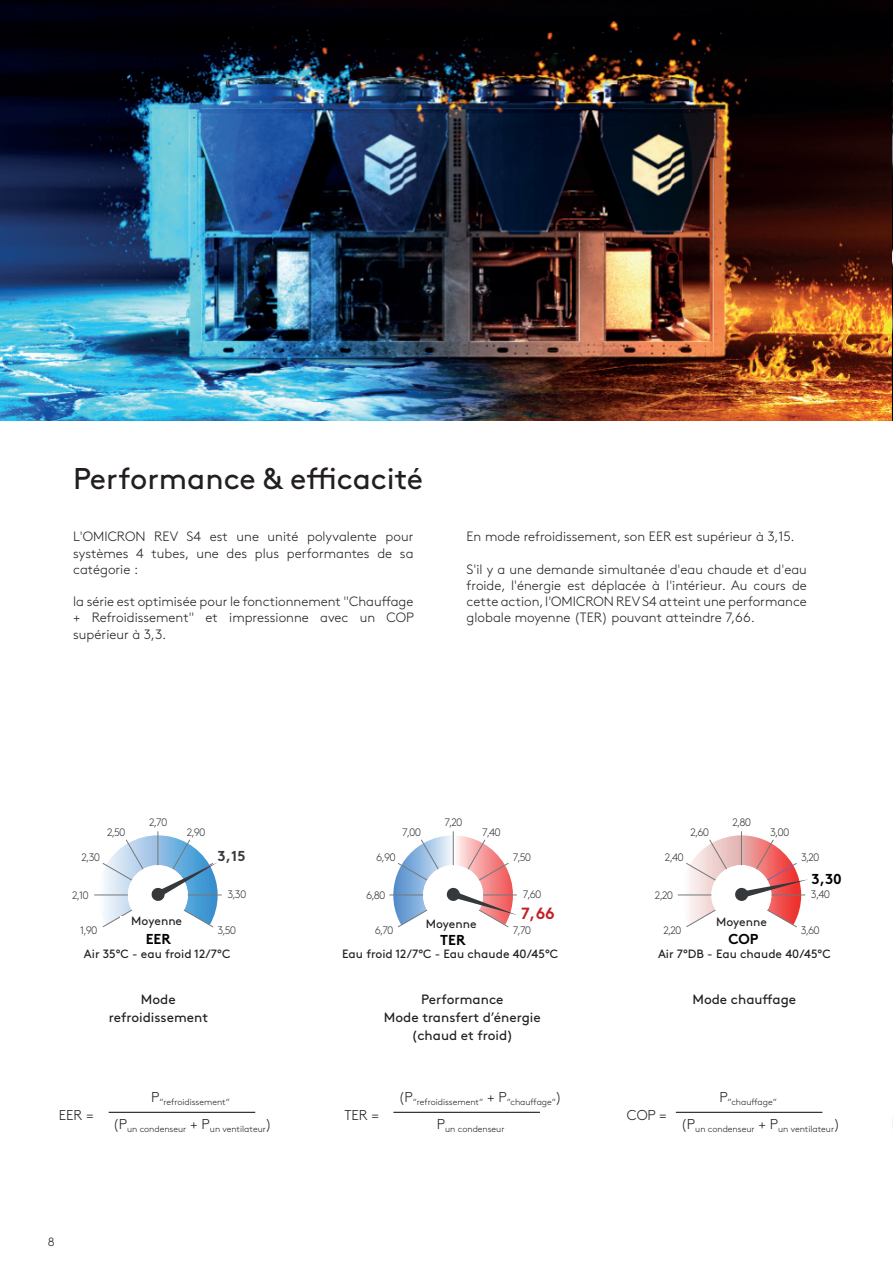
<style>
.page{position:relative;width:893px;height:1263px;background:#fff}
.page>*{position:absolute;margin:0;border:0;box-sizing:border-box;transform-origin:0 0}
.t1{font:30px "Brown";color:#231f20}
.t2{font:700 16.2px "Swegon Brown";color:#c22025}
.t3{font:700 14.4px "Swegon Brown";color:#000001}
.t4{font:700 14.4px "Swegon Brown";color:#36393c}
.t5{font:300 14.25px "Swegon Brown";color:#231f20}
.t6{font:300 13.5px/16.2px "Swegon Brown";color:#231f20;text-align:justify}
.t7{font:13.5px/18px "Swegon Brown";color:#231f20;text-align:center}
.t8{font:12px "Swegon Brown";color:#231f20}
.t9{font:300 12px "Swegon Brown";color:#231f20}
.t10{font:300 10.8px "Swegon Brown";color:#36393c}
.t11{font:700 10.8px "Swegon Brown";color:#000001}
.t12{font:300 9px "Swegon Brown";color:#231f20}
</style>
<div class="page">
<img style="left:1px;top:0;width:892px;height:421px">
<hr style="left:109px;top:1112px;width:146px;height:1px;background:#231f20">
<hr style="left:393px;top:1112px;width:147px;height:1px;background:#231f20">
<hr style="left:676px;top:1112px;width:146px;height:1px;background:#231f20">
<hr style="left:95px;top:895px;width:126px;height:1px;background:#74787a">
<hr style="left:158px;top:832px;width:1px;height:63px;background:#74787a">
<svg style="left:94px;top:835px;width:126px;height:93px"></svg>
<hr style="left:453px;top:832px;width:1px;height:63px;background:#74787a">
<svg style="left:389px;top:835px;width:128px;height:93px"></svg>
<hr style="left:741px;top:832px;width:1px;height:63px;background:#74787a">
<svg style="left:677px;top:835px;width:131px;height:93px"></svg>
<div style="left:120px;top:916px;width:73px;height:13px;background:#fff"></div>
<div style="left:415px;top:919px;width:73px;height:13px;background:#fff"></div>
<div style="left:705px;top:917px;width:73px;height:13px;background:#fff"></div>
<h1 class="t1" style="left:73px;top:455px;width:351px">Performance &amp; efficacité</h1>
<p class="t6" style="left:73px;top:528px;width:342px">L'OMICRON REV S4 est une unité polyvalente pour systèmes 4 tubes, une des plus performantes de sa catégorie :</p>
<p class="t6" style="left:73px;top:592px;width:342px">la série est optimisée pour le fonctionnement "Chauffage + Refroidissement" et impressionne avec un COP supérieur à 3,3.</p>
<p class="t6" style="left:467px;top:528px;width:330px">En mode refroidissement, son EER est supérieur à 3,15.</p>
<p class="t6" style="left:467px;top:560px;width:342px">S'il y a une demande simultanée d'eau chaude et d'eau froide, l'énergie est déplacée à l'intérieur. Au cours de cette action, l'OMICRON REV S4 atteint une performance globale moyenne (TER) pouvant atteindre 7,66.</p>
<p class="t10" style="left:107px;top:824px;width:20px">2,50</p>
<p class="t10" style="left:149px;top:814px;width:20px">2,70</p>
<p class="t10" style="left:187px;top:824px;width:20px">2,90</p>
<p class="t10" style="left:402px;top:824px;width:21px">7,00</p>
<p class="t10" style="left:444px;top:814px;width:20px">7,20</p>
<p class="t10" style="left:482px;top:824px;width:20px">7,40</p>
<p class="t10" style="left:690px;top:824px;width:20px">2,60</p>
<p class="t10" style="left:732px;top:814px;width:20px">2,80</p>
<p class="t10" style="left:770px;top:824px;width:21px">3,00</p>
<p class="t4" style="left:218px;top:844px;width:29px">3,15</p>
<p class="t10" style="left:82px;top:850px;width:20px">2,30</p>
<p class="t10" style="left:72px;top:887px;width:18px">2,10</p>
<p class="t10" style="left:80px;top:923px;width:19px">1,90</p>
<p class="t10" style="left:217px;top:923px;width:20px">3,50</p>
<p class="t10" style="left:665px;top:850px;width:20px">2,40</p>
<p class="t10" style="left:655px;top:887px;width:20px">2,20</p>
<p class="t10" style="left:663px;top:923px;width:20px">2,20</p>
<p class="t10" style="left:801px;top:923px;width:21px">3,60</p>
<p class="t10" style="left:801px;top:850px;width:20px">3,20</p>
<p class="t10" style="left:376px;top:850px;width:21px">6,90</p>
<p class="t10" style="left:513px;top:850px;width:20px">7,50</p>
<p class="t3" style="left:811px;top:867px;width:32px">3,30</p>
<p class="t10" style="left:228px;top:886px;width:20px">3,30</p>
<p class="t10" style="left:811px;top:886px;width:21px">3,40</p>
<p class="t10" style="left:523px;top:886px;width:20px">7,60</p>
<p class="t10" style="left:366px;top:887px;width:21px">6,80</p>
<p class="t2" style="left:521px;top:900px;width:35px">7,66</p>
<p class="t8" style="left:131px;top:912px;width:52px">Moyenne</p>
<p class="t8" style="left:426px;top:915px;width:52px">Moyenne</p>
<p class="t8" style="left:716px;top:913px;width:52px">Moyenne</p>
<p class="t11" style="left:124px;top:915px;width:71px">Durchschnitt</p>
<p class="t3" style="left:146px;top:927px;width:27px">EER</p>
<p class="t11" style="left:709px;top:915px;width:71px">Durchschnitt</p>
<p class="t3" style="left:728px;top:927px;width:32px">COP</p>
<p class="t11" style="left:418px;top:915px;width:71px">Durchschnitt</p>
<p class="t3" style="left:440px;top:928px;width:27px">TER</p>
<p class="t10" style="left:375px;top:923px;width:20px">6,70</p>
<p class="t10" style="left:513px;top:923px;width:20px">7,70</p>
<p class="t8" style="left:84px;top:945px;width:148px">Air 35°C - eau froid 12/7°C</p>
<p class="t8" style="left:342px;top:945px;width:217px">Eau froid 12/7°C - Eau chaude 40/45°C</p>
<p class="t8" style="left:658px;top:945px;width:174px">Air 7°DB - Eau chaude 40/45°C</p>
<p class="t10" style="left:408px;top:947px;width:92px">Kaltwasser 12/7°C;</p>
<p class="t10" style="left:88px;top:947px;width:141px">Luft 35°C; Kaltwasser 12/7°C</p>
<p class="t10" style="left:659px;top:948px;width:171px">Luft 7°C DB; Warmwasser 40/45°C</p>
<p class="t7" style="left:109px;top:989px;width:101px">Mode refroidissement</p>
<p class="t7" style="left:384px;top:989px;width:158px">Performance<br>Mode transfert d’énergie (chaud et froid)</p>
<p class="t7" style="left:692px;top:989px;width:105px">Mode chauffage</p>
<p class="t5" style="left:59px;top:1105px;width:36px">EER =</p>
<p class="t12" style="left:151px;top:1095px;width:80px"><sup>P</sup>“refroidissement“</p>
<p class="t12" style="left:113px;top:1122px;width:161px"><sup>(P</sup>un condenseur <sup>+</sup> <sup>P</sup>un ventilateur<sup>)</sup></p>
<p class="t9" style="left:48px;top:1233px;width:8px">8</p>
<p class="t5" style="left:344px;top:1105px;width:36px">TER =</p>
<p class="t12" style="left:398px;top:1095px;width:165px"><sup>(P</sup>“refroidissement“ <sup>+</sup> <sup>P</sup>“chauffage“<sup>)</sup></p>
<p class="t12" style="left:437px;top:1122px;width:69px"><sup>P</sup>un condenseur</p>
<p class="t5" style="left:627px;top:1105px;width:41px">COP =</p>
<p class="t12" style="left:719px;top:1095px;width:59px"><sup>P</sup>“chauffage“</p>
<p class="t12" style="left:681px;top:1122px;width:161px"><sup>(P</sup>un condenseur <sup>+</sup> <sup>P</sup>un ventilateur<sup>)</sup></p>
</div>
